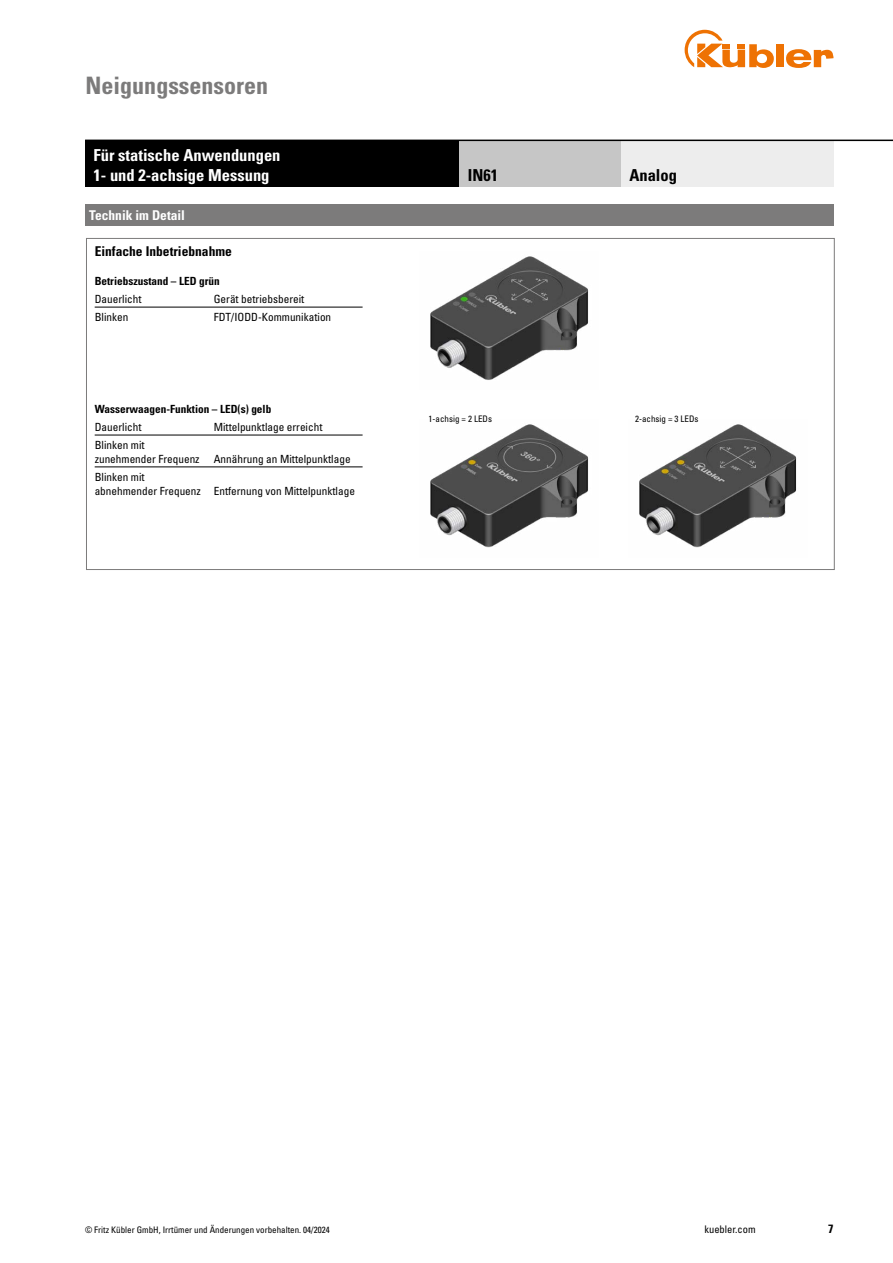
<style>
.page{position:relative;width:893px;height:1263px;background:#fff}
.page>*{position:absolute;margin:0;border:0;box-sizing:border-box;transform-origin:0 0}
.t1{font:700 condensed 24px "Univers LT Std";color:#7c7b7b}
.t2{font:700 condensed 16.5px/19.8px "Univers LT Std";color:#fff}
.t3{font:700 condensed 16.5px "Univers LT Std";color:#000}
.t4{font:700 condensed 13.5px "Univers LT Std";color:#000}
.t5{font:700 condensed 13.5px "Univers LT Std";color:#fff}
.t6{font:700 condensed 12px "Univers LT Std";color:#000}
.t7{font:condensed 11.25px/13.8px "Univers LT Std";color:#000}
.t8{font:700 condensed 11.25px "Univers LT Std";color:#000}
.t9{font:condensed 10.5px "Univers LT Std";color:#000}
.t10{font:condensed 9px "Univers LT Std";color:#000}
</style>
<div class="page">
<div style="left:776px;top:44px;width:8px;height:23px;background:#ee7203"></div>
<svg style="left:786px;top:49px;width:47px;height:19px"></svg>
<svg style="left:685px;top:30px;width:89px;height:38px"></svg>
<img style="left:430px;top:256px;width:159px;height:124px">
<img style="left:430px;top:424px;width:159px;height:124px">
<img style="left:639px;top:424px;width:158px;height:124px">
<div style="left:621px;top:140px;width:212px;height:47px;background:#ededed"></div>
<div style="left:85px;top:140px;width:374px;height:47px;background:#000"></div>
<div style="left:459px;top:140px;width:162px;height:47px;background:#c6c6c6"></div>
<hr style="left:95px;top:307px;width:268px;height:1px;background:#000">
<hr style="left:95px;top:435px;width:268px;height:1px;background:#000">
<hr style="left:95px;top:467px;width:268px;height:1px;background:#000">
<div style="left:85px;top:204px;width:748px;height:21px;background:#7c7b7b"></div>
<hr style="left:85px;top:140px;width:808px;height:1px;background:#000">
<h1 class="t1" style="left:86px;top:71px;width:184px">Neigungssensoren</h1>
<h2 class="t2" style="left:94px;top:145px;width:188px">Für statische Anwendungen<br>1- und 2-achsige Messung</h2>
<p class="t5" style="left:89px;top:207px;width:97px">Technik im Detail</p>
<p class="t4" style="left:95px;top:243px;width:139px">Einfache Inbetriebnahme</p>
<p class="t8" style="left:95px;top:274px;width:126px">Betriebszustand – LED grün</p>
<p class="t7" style="left:95px;top:292px;width:48px">Dauerlicht</p>
<p class="t7" style="left:214px;top:292px;width:92px">Gerät betriebsbereit</p>
<p class="t7" style="left:95px;top:310px;width:35px">Blinken</p>
<p class="t7" style="left:214px;top:310px;width:119px">FDT/IODD-Kommunikation</p>
<p class="t8" style="left:95px;top:402px;width:178px">Wasserwaagen-Funktion – LED(s) gelb</p>
<p class="t7" style="left:95px;top:420px;width:48px">Dauerlicht</p>
<p class="t7" style="left:214px;top:420px;width:110px">Mittelpunktlage erreicht</p>
<p class="t7" style="left:95px;top:438px;width:106px">Blinken mit zunehmender Frequenz</p>
<p class="t7" style="left:214px;top:452px;width:138px">Annährung an Mittelpunktlage</p>
<p class="t7" style="left:95px;top:470px;width:262px">Blinken mit<br>abnehmender Frequenz Entfernung von Mittelpunktlage</p>
<h2 class="t3" style="left:468px;top:165px;width:32px">IN61</h2>
<h2 class="t3" style="left:629px;top:165px;width:49px">Analog</h2>
<p class="t10" style="left:429px;top:414px;width:65px">1-achsig = 2 LEDs</p>
<p class="t10" style="left:635px;top:414px;width:65px">2-achsig = 3 LEDs</p>
<p class="t10" style="left:85px;top:1224px;width:246px">© Fritz Kübler GmbH, Irrtümer und Änderungen vorbehalten. 04/2024</p>
<p class="t9" style="left:704px;top:1223px;width:53px">kuebler.com</p>
<p class="t6" style="left:828px;top:1221px;width:7px">7</p>
</div>
